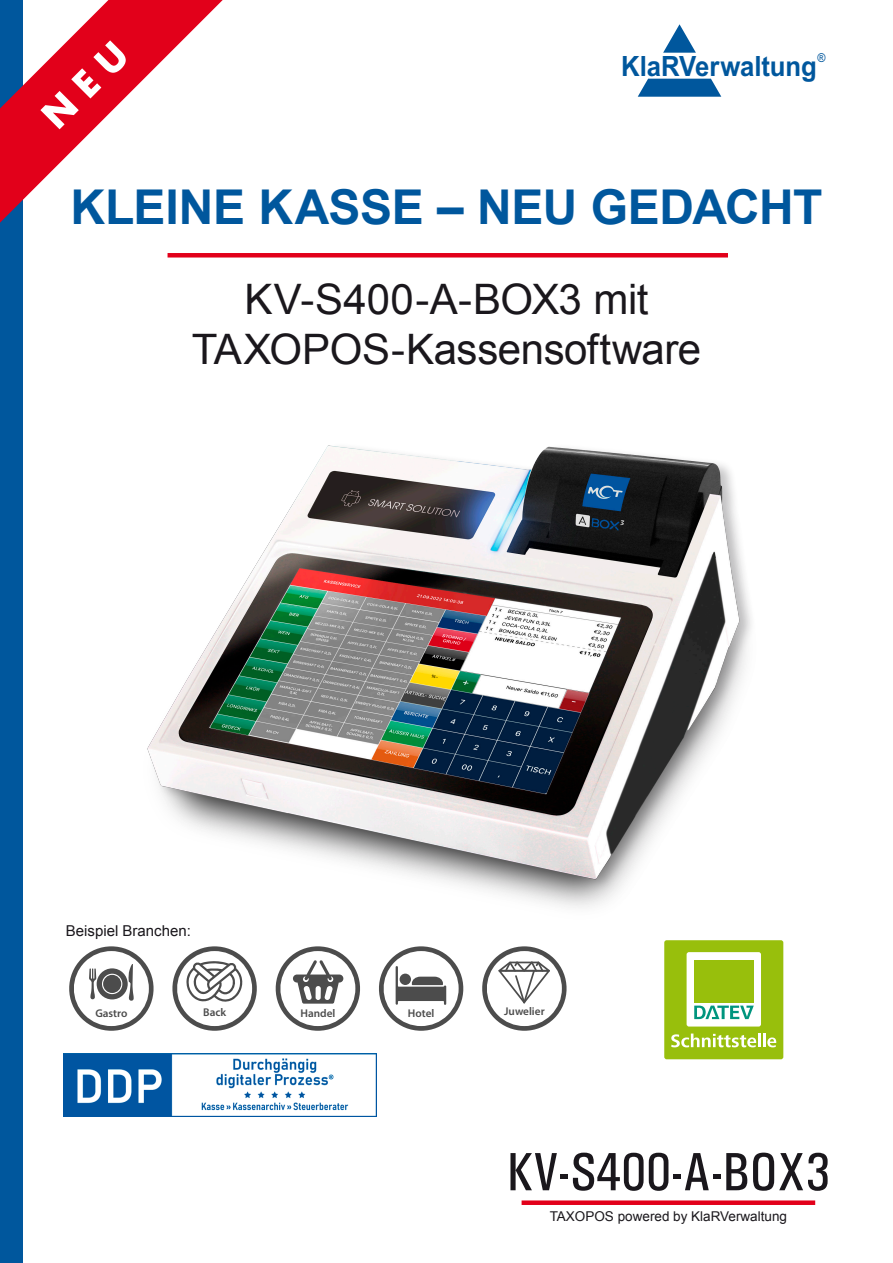
<style>
.page{position:relative;width:893px;height:1263px;background:#fff}
.page>*{position:absolute;margin:0;border:0;box-sizing:border-box;transform-origin:0 0}
.t1{font:500 condensed 54px "Univers";color:#1a171c}
.t2{font:700 48px "Arial";letter-spacing:-.005em;color:#00579d}
.t3{font:42px "Arial";letter-spacing:-.01em;color:#1a171c}
.t4{font:700 27.9px "Arial";letter-spacing:-.005em;color:#00579d;scale:.92 1}
.t5{font:15px "Arial";color:#1a171c}
.t6{font:13.5px "Arial";color:#1a171c}
.t7{font:12.15px "Arial";color:#00579d;scale:.9 1}
.t8{font:600 11.25px "Myriad Pro";color:#4c4c4c}
</style>
<div class="page">
<div style="left:0;top:0;width:22px;height:1263px;background:#00579d"></div>
<svg style="left:0;top:0;width:223px;height:223px"></svg>
<svg style="left:663px;top:24px;width:33px;height:29px"></svg>
<svg style="left:638px;top:79px;width:83px;height:18px"></svg>
<hr style="left:168px;top:253px;width:560px;height:4px;background:#e2001a">
<img style="left:147px;top:445px;width:604px;height:463px">
<div style="left:522px;top:1200px;width:293px;height:5px;background:#e2001a"></div>
<svg style="left:69px;top:946px;width:85px;height:85px"></svg>
<svg style="left:275px;top:946px;width:85px;height:85px"></svg>
<svg style="left:172px;top:946px;width:85px;height:85px"></svg>
<svg style="left:379px;top:946px;width:85px;height:85px"></svg>
<svg style="left:482px;top:946px;width:85px;height:85px"></svg>
<img style="left:63px;top:1053px;width:314px;height:63px">
<div style="left:664px;top:940px;width:119px;height:119px;background:#98bf0c;border-radius:2px"></div>
<svg style="left:671px;top:1033px;width:85px;height:14px"></svg>
<hr style="left:758px;top:1033px;width:3px;height:14px;background:#fff">
<hr style="left:763px;top:1033px;width:3px;height:14px;background:#fff">
<svg style="left:767px;top:1037px;width:9px;height:10px"></svg>
<div style="left:687px;top:952px;width:74px;height:74px;background:#fff;border-radius:2px"></div>
<svg style="left:694px;top:1005px;width:60px;height:14px"></svg>
<div style="left:694px;top:959px;width:59px;height:43px;background:#98bf0c"></div>
<svg style="left:40px;top:40px;width:90px;height:89px;background:#e52138"></svg>
<p class="t4" style="left:621px;top:47px;width:214px">KlaRVerwaltung</p>
<p class="t7" style="left:817px;top:49px;width:11px">®</p>
<p class="t2" style="left:71px;top:175px;width:753px">KLEINE KASSE – NEU GEDACHT</p>
<p class="t3" style="left:244px;top:271px;width:406px">KV‑S400‑A‑BOX3 mit</p>
<p class="t3" style="left:192px;top:322px;width:511px">TAXOPOS-Kassensoftware</p>
<p class="t5" style="left:66px;top:921px;width:127px">Beispiel Branchen:</p>
<p class="t8" style="left:95px;top:1005px;width:34px">Gastro</p>
<p class="t8" style="left:203px;top:1005px;width:25px">Back</p>
<p class="t8" style="left:300px;top:1005px;width:36px">Handel</p>
<p class="t8" style="left:408px;top:1005px;width:28px">Hotel</p>
<p class="t8" style="left:504px;top:1004px;width:42px">Juwelier</p>
<p class="t1" style="left:507px;top:1140px;width:325px">KV-S400‑A‑BOX3</p>
<p class="t6" style="left:550px;top:1207px;width:239px">TAXOPOS powered by KlaRVerwaltung</p>
</div>
